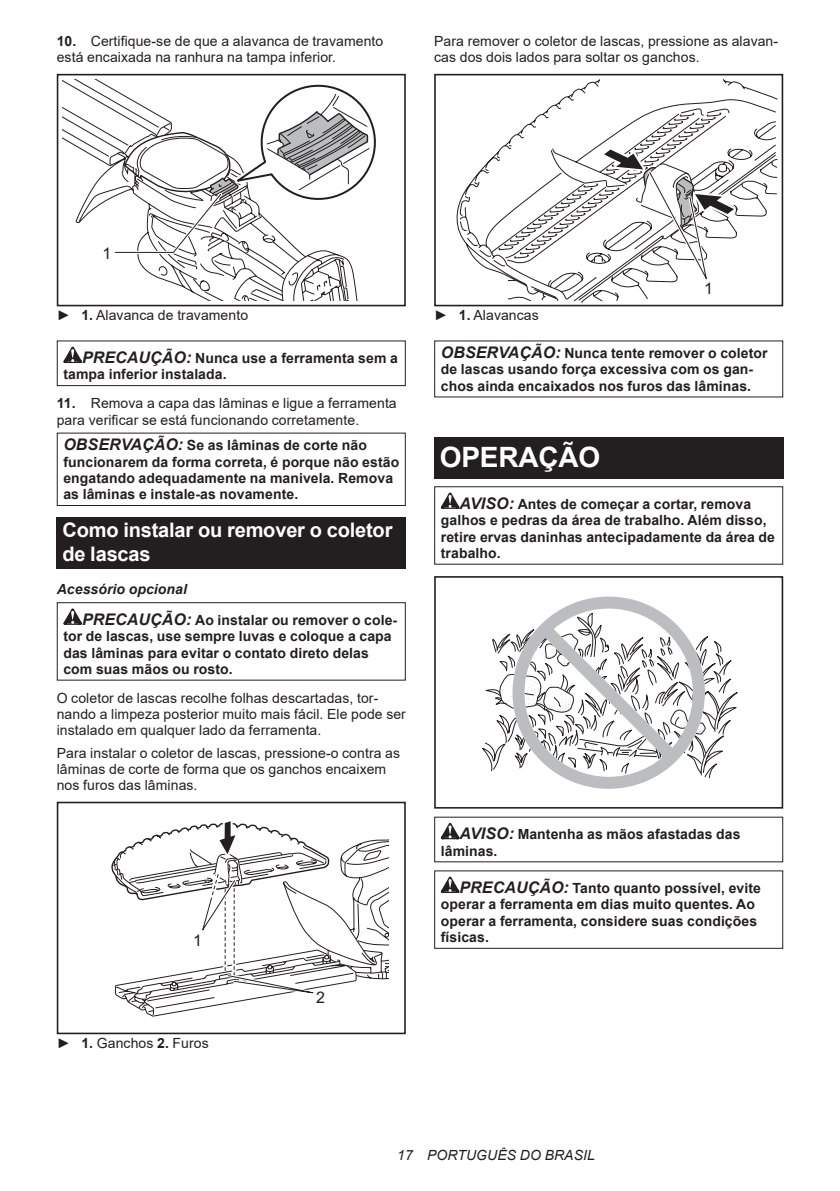
<style>
.page{position:relative;width:840px;height:1191px;background:#fff}
.page>*{position:absolute;margin:0;border:0;box-sizing:border-box;transform-origin:0 0}
.t1{font:700 28px "Arial";letter-spacing:-.01em;color:#fff}
.t2{font:700 20px/23.4px "Arial";letter-spacing:-.01em;color:#fff}
.t3{font:16px "Arial";color:#231f20}
.t4{font:700 14px/16.4px "Arial";letter-spacing:.005em;color:#231f20}
.t5{font:14px/16.4px "Arial";letter-spacing:.005em;color:#231f20}
.t6{font:italic 14px "Arial";letter-spacing:.005em;color:#231f20}
.s1{font-weight:700}
.s2{font-style:italic;font-size:16px}
.s3{font-style:italic}
</style>
<div class="page">
<svg style="left:62px;top:79px;width:50px;height:145px"></svg>
<div style="left:57px;top:74px;width:348px;height:232px;border:2px solid #231f20"></div>
<svg style="left:112px;top:84px;width:264px;height:217px"></svg>
<svg style="left:63px;top:347px;width:19px;height:16px"></svg>
<div style="left:57px;top:340px;width:348px;height:46px;border:1px solid #231f20"></div>
<div style="left:57px;top:432px;width:348px;height:74px;border:1px solid #231f20"></div>
<div style="left:57px;top:517px;width:348px;height:52px;background:#231f20"></div>
<svg style="left:63px;top:608px;width:19px;height:17px"></svg>
<div style="left:57px;top:602px;width:348px;height:78px;border:1px solid #231f20"></div>
<div style="left:57px;top:801px;width:348px;height:233px;border:2px solid #231f20"></div>
<svg style="left:109px;top:801px;width:279px;height:216px"></svg>
<svg style="left:456px;top:167px;width:147px;height:135px"></svg>
<svg style="left:483px;top:79px;width:294px;height:222px"></svg>
<div style="left:434px;top:278px;width:73px;height:28px;background:#fff"></div>
<div style="left:434px;top:74px;width:348px;height:232px;border:2px solid #231f20"></div>
<svg style="left:596px;top:145px;width:145px;height:135px"></svg>
<div style="left:434px;top:437px;width:348px;height:41px;background:#231f20"></div>
<svg style="left:440px;top:492px;width:19px;height:17px"></svg>
<div style="left:434px;top:486px;width:348px;height:78px;border:1px solid #231f20"></div>
<svg style="left:482px;top:636px;width:255px;height:140px"></svg>
<svg style="left:498px;top:673px;width:8px;height:41px"></svg>
<svg style="left:506px;top:596px;width:204px;height:193px"></svg>
<div style="left:434px;top:780px;width:73px;height:28px;background:#fff"></div>
<div style="left:434px;top:576px;width:348px;height:232px;border:2px solid #231f20"></div>
<svg style="left:440px;top:823px;width:19px;height:16px"></svg>
<svg style="left:440px;top:876px;width:19px;height:17px"></svg>
<p class="t5" style="left:57px;top:33px;width:328px"><span class="s1">10.</span> Certifique-se de que a alavanca de travamento está encaixada na ranhura na tampa inferior.</p>
<p class="t5" style="left:434px;top:33px;width:345px">Para remover o coletor de lascas, pressione as alavan&shy;cas dos dois lados para soltar os ganchos.</p>
<p class="t3" style="left:102px;top:242px;width:10px">1</p>
<p class="t5" style="left:57px;top:307px;width:193px">► <span class="s1">1.</span> Alavanca de travamento</p>
<p class="t4" style="left:63px;top:350px;width:336px;text-indent:19px"><span class="s2">PRECAUÇÃO:</span> Nunca use a ferramenta sem a tampa inferior instalada.</p>
<p class="t5" style="left:57px;top:395px;width:341px"><span class="s1">11.</span> Remova a capa das lâminas e ligue a ferramenta para verificar se está funcionando corretamente.</p>
<p class="t4" style="left:63px;top:437px;width:337px"><span class="s2">OBSERVAÇÃO:</span> Se as lâminas de corte não funcionarem da forma correta, é porque não estão engatando adequadamente na manivela. Remova as lâminas e instale-as novamente.</p>
<h2 class="t2" style="left:62px;top:519px;width:331px">Como instalar ou remover o coletor de lascas</h2>
<p class="t4" style="left:82px;top:574px;width:316px;line-height:30.6px;text-indent:-25px"><span class="s3">Acessório opcional<br></span><span class="s2">PRECAUÇÃO:</span> Ao instalar ou remover o cole-</p>
<p class="t4" style="left:63px;top:628px;width:329px">tor de lascas, use sempre luvas e coloque a capa das lâminas para evitar o contato direto delas com suas mãos ou rosto.</p>
<p class="t5" style="left:57px;top:689px;width:350px">O coletor de lascas recolhe folhas descartadas, tor&shy;nando a limpeza posterior muito mais fácil. Ele pode ser instalado em qualquer lado da ferramenta.</p>
<p class="t5" style="left:57px;top:744px;width:345px">Para instalar o coletor de lascas, pressione-o contra as lâminas de corte de forma que os ganchos encaixem nos furos das lâminas.</p>
<p class="t3" style="left:193px;top:930px;width:10px">1</p>
<p class="t5" style="left:57px;top:1034px;width:153px">► <span class="s1">1.</span> Ganchos <span class="s1">2.</span> Furos</p>
<p class="t3" style="left:316px;top:987px;width:10px">2</p>
<p class="t3" style="left:703px;top:278px;width:10px">1</p>
<p class="t5" style="left:434px;top:307px;width:106px">► <span class="s1">1.</span> Alavancas</p>
<p class="t4" style="left:440px;top:345px;width:328px"><span class="s2">OBSERVAÇÃO:</span> Nunca tente remover o coletor de lascas usando força excessiva com os gan&shy;chos ainda encaixados nos furos das lâminas.</p>
<h1 class="t1" style="left:439px;top:437px;width:162px">OPERAÇÃO</h1>
<p class="t4" style="left:440px;top:496px;width:335px;text-indent:19px"><span class="s2">AVISO:</span> Antes de começar a cortar, remova galhos e pedras da área de trabalho. Além disso, retire ervas daninhas antecipadamente da área de trabalho.</p>
<p class="t4" style="left:440px;top:826px;width:301px;text-indent:19px"><span class="s2">AVISO:</span> Mantenha as mãos afastadas das lâminas.</p>
<p class="t4" style="left:440px;top:880px;width:321px;text-indent:19px"><span class="s2">PRECAUÇÃO:</span> Tanto quanto possível, evite operar a ferramenta em dias muito quentes. Ao operar a ferramenta, considere suas condições físicas.</p>
<p class="t6" style="left:397px;top:1146px;width:199px">17 PORTUGUÊS DO BRASIL</p>
</div>
